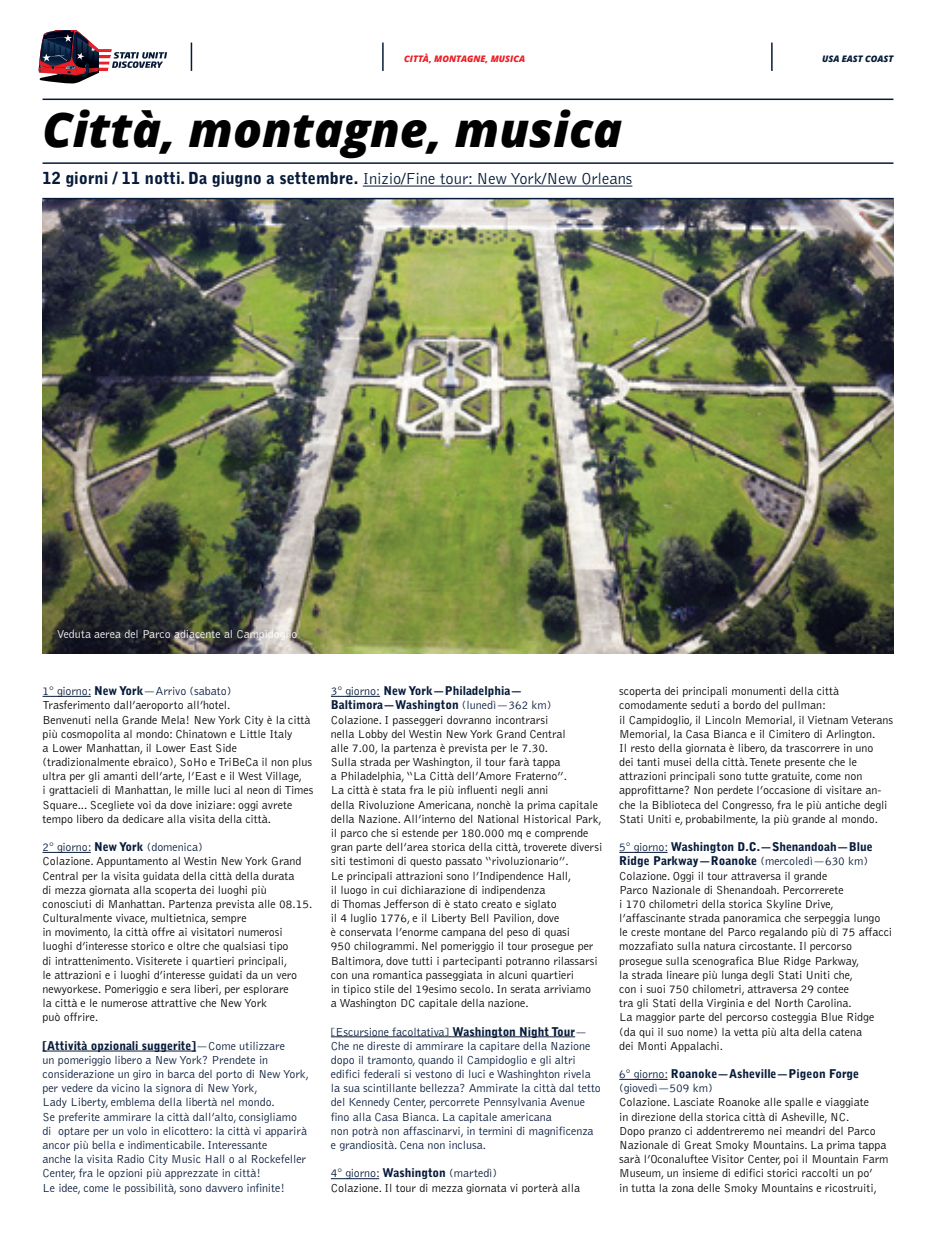
<style>
.page{position:relative;width:936px;height:1234px;background:#fff}
.page>*{position:absolute;margin:0;border:0;box-sizing:border-box;transform-origin:0 0}
.t1{font:italic 800 48px "Open Sans";color:#000}
.t2{font:900 16.5px "Bell Gothic";color:#061a39}
.t3{font:300 12px/14.1px "Bell Gothic";letter-spacing:-.005em;color:#000}
.t4{font:300 12px/14.1px "Bell Gothic";letter-spacing:-.005em;color:#061a39}
.t5{font:900 12px/14.1px "Bell Gothic";letter-spacing:-.005em;color:#061a39}
.t6{font:300 11.85px "Bell Gothic";color:#fff}
.t7{font:italic 800 9px "Open Sans";color:#ed1d24}
.t8{font:italic 800 9px "Open Sans";color:#061a39}
.s1{font-weight:300}
.s2{color:#061a39}
.s3{font-weight:900;color:#061a39}
.s4{font-weight:900}
</style>
<div class="page">
<svg style="left:39px;top:31px;width:128px;height:52px"></svg>
<svg style="left:191px;top:43px;width:1px;height:28px"></svg>
<svg style="left:382px;top:43px;width:1px;height:28px"></svg>
<svg style="left:771px;top:43px;width:1px;height:28px"></svg>
<hr style="left:43px;top:696px;width:48px;height:1px;background:#061a39">
<hr style="left:43px;top:851px;width:48px;height:1px;background:#061a39">
<hr style="left:43px;top:1050px;width:153px;height:1px;background:#061a39">
<hr style="left:331px;top:696px;width:49px;height:1px;background:#061a39">
<hr style="left:331px;top:1036px;width:244px;height:1px;background:#061a39">
<hr style="left:331px;top:1178px;width:48px;height:1px;background:#061a39">
<hr style="left:619px;top:851px;width:48px;height:1px;background:#061a39">
<hr style="left:619px;top:1078px;width:48px;height:1px;background:#061a39">
<img style="left:43px;top:199px;width:850px;height:454px">
<hr style="left:363px;top:186px;width:269px;height:1px;background:#061a39">
<hr style="left:43px;top:98px;width:850px;height:2px;background:#061a39">
<hr style="left:43px;top:198px;width:850px;height:1px;background:#061a39">
<hr style="left:43px;top:162px;width:850px;height:2px;background:#061a39">
<p class="t7" style="left:404px;top:52px;width:122px">CITTÀ, MONTAGNE, MUSICA</p>
<p class="t8" style="left:822px;top:52px;width:73px">USA EAST COAST</p>
<h1 class="t1" style="left:43px;top:93px;width:581px">Città, montagne, musica</h1>
<h2 class="t2" style="left:43px;top:169px;width:591px">12 giorni / 11 notti. Da giugno a settembre. <span class="s1">Inizio/Fine tour: New York/New Orleans</span></h2>
<p class="t6" style="left:57px;top:628px;width:242px">Veduta aerea del Parco adiacente al Campidoglio</p>
<p class="t3" style="left:43px;top:684px;width:272px"><span class="s2">1° giorno:</span> <span class="s3">New York</span><span class="s2">—Arrivo (sabato)<br></span>Trasferimento dall’aeroporto all’hotel.<br>Benvenuti nella Grande Mela! New York City è la città più cosmopolita al mondo: Chinatown e Little Italy<br>a Lower Manhattan, il Lower East Side (tradizionalmente ebraico), SoHo e TriBeCa il non plus ultra per gli amanti dell’arte, l’East e il West Village,<br>i grattacieli di Manhattan, le mille luci al neon di Times Square... Scegliete voi da dove iniziare: oggi avrete tempo libero da dedicare alla visita della città.</p>
<p class="t3" style="left:43px;top:840px;width:271px"><span class="s2">2° giorno:</span> <span class="s3">New York</span> <span class="s2">(domenica)<br></span>Colazione. Appuntamento al Westin New York Grand Central per la visita guidata della città della durata<br>di mezza giornata alla scoperta dei luoghi più conosciuti di Manhattan. Partenza prevista alle 08.15.<br>Culturalmente vivace, multietnica, sempre<br>in movimento, la città offre ai visitatori numerosi luoghi d’interesse storico e oltre che qualsiasi tipo<br>di intrattenimento. Visiterete i quartieri principali,<br>le attrazioni e i luoghi d’interesse guidati da un vero newyorkese. Pomeriggio e sera liberi, per esplorare<br>la città e le numerose attrattive che New York<br>può offrire.</p>
<p class="t4" style="left:43px;top:1038px;width:268px"><span class="s4">[Attività opzionali suggerite]</span>—Come utilizzare<br>un pomeriggio libero a New York? Prendete in considerazione un giro in barca del porto di New York, per vedere da vicino la signora di New York,<br>Lady Liberty, emblema della libertà nel mondo.<br>Se preferite ammirare la città dall’alto, consigliamo<br>di optare per un volo in elicottero: la città vi apparirà ancor più bella e indimenticabile. Interessante<br>anche la visita Radio City Music Hall o al Rockefeller Center, fra le opzioni più apprezzate in città!<br>Le idee, come le possibilità, sono davvero infinite!</p>
<p class="t3" style="left:331px;top:684px;width:273px"><span class="s2">3° giorno:</span> <span class="s3">New York—Philadelphia— Baltimora—Washington</span> <span class="s2">(lunedì—362 km)<br></span>Colazione. I passeggeri dovranno incontrarsi<br>nella Lobby del Westin New York Grand Central<br>alle 7.00, la partenza è prevista per le 7.30.<br>Sulla strada per Washington, il tour farà tappa<br>a Philadelphia, “La Città dell’Amore Fraterno”.<br>La città è stata fra le più influenti negli anni<br>della Rivoluzione Americana, nonchè la prima capitale della Nazione. All’interno del National Historical Park, il parco che si estende per 180.000 mq e comprende gran parte dell’area storica della città, troverete diversi siti testimoni di questo passato “rivoluzionario”.<br>Le principali attrazioni sono l’Indipendence Hall,<br>il luogo in cui dichiarazione di indipendenza<br>di Thomas Jefferson di è stato creato e siglato<br>il 4 luglio 1776, e il Liberty Bell Pavilion, dove<br>è conservata l’enorme campana del peso di quasi<br>950 chilogrammi. Nel pomeriggio il tour prosegue per Baltimora, dove tutti i partecipanti potranno rilassarsi con una romantica passeggiata in alcuni quartieri<br>in tipico stile del 19esimo secolo. In serata arriviamo<br>a Washington DC capitale della nazione.</p>
<p class="t4" style="left:331px;top:1024px;width:271px">[Escursione facoltativa] <span class="s4">Washington Night Tour</span>— Che ne direste di ammirare la capitare della Nazione dopo il tramonto, quando il Campidoglio e gli altri edifici federali si vestono di luci e Washinghton rivela la sua scintillante bellezza? Ammirate la città dal tetto del Kennedy Center, percorrete Pennsylvania Avenue fino alla Casa Bianca. La capitale americana<br>non potrà non affascinarvi, in termini di magnificenza e grandiosità. Cena non inclusa.</p>
<p class="t3" style="left:331px;top:1166px;width:251px"><span class="s2">4° giorno:</span> <span class="s3">Washington</span> <span class="s2">(martedì)<br></span>Colazione. Il tour di mezza giornata vi porterà alla</p>
<p class="t3" style="left:619px;top:684px;width:275px">scoperta dei principali monumenti della città comodamente seduti a bordo del pullman:<br>il Campidoglio, il Lincoln Memorial, il Vietnam Veterans Memorial, la Casa Bianca e il Cimitero di Arlington.<br>Il resto della giornata è libero, da trascorrere in uno<br>dei tanti musei della città. Tenete presente che le attrazioni principali sono tutte gratuite, come non approfittarne? Non perdete l’occasione di visitare an&shy;che la Biblioteca del Congresso, fra le più antiche degli Stati Uniti e, probabilmente, la più grande al mondo.</p>
<p class="t3" style="left:619px;top:840px;width:274px"><span class="s2">5° giorno:</span> <span class="s3">Washington D.C.—Shenandoah—Blue Ridge Parkway—Roanoke</span> <span class="s2">(mercoledì—630 km)<br></span>Colazione. Oggi il tour attraversa il grande<br>Parco Nazionale di Shenandoah. Percorrerete<br>i 170 chilometri della storica Skyline Drive, l’affascinante strada panoramica che serpeggia lungo<br>le creste montane del Parco regalando più di 75 affacci mozzafiato sulla natura circostante. Il percorso prosegue sulla scenografica Blue Ridge Parkway,<br>la strada lineare più lunga degli Stati Uniti che,<br>con i suoi 750 chilometri, attraversa 29 contee<br>tra gli Stati della Virginia e del North Carolina.<br>La maggior parte del percorso costeggia Blue Ridge (da qui il suo nome) la vetta più alta della catena<br>dei Monti Appalachi.</p>
<p class="t5" style="left:619px;top:1066px;width:241px"><span class="s1">6° giorno:</span> Roanoke—Asheville—Pigeon Forge <span class="s1">(giovedì—509 km)</span></p>
<p class="t3" style="left:619px;top:1095px;width:271px">Colazione. Lasciate Roanoke alle spalle e viaggiate<br>in direzione della storica città di Asheville, NC.<br>Dopo pranzo ci addentreremo nei meandri del Parco Nazionale di Great Smoky Mountains. La prima tappa sarà l’Oconaluftee Visitor Center, poi il Mountain Farm Museum, un insieme di edifici storici raccolti un po’<br>in tutta la zona delle Smoky Mountains e ricostruiti,</p>
</div>
